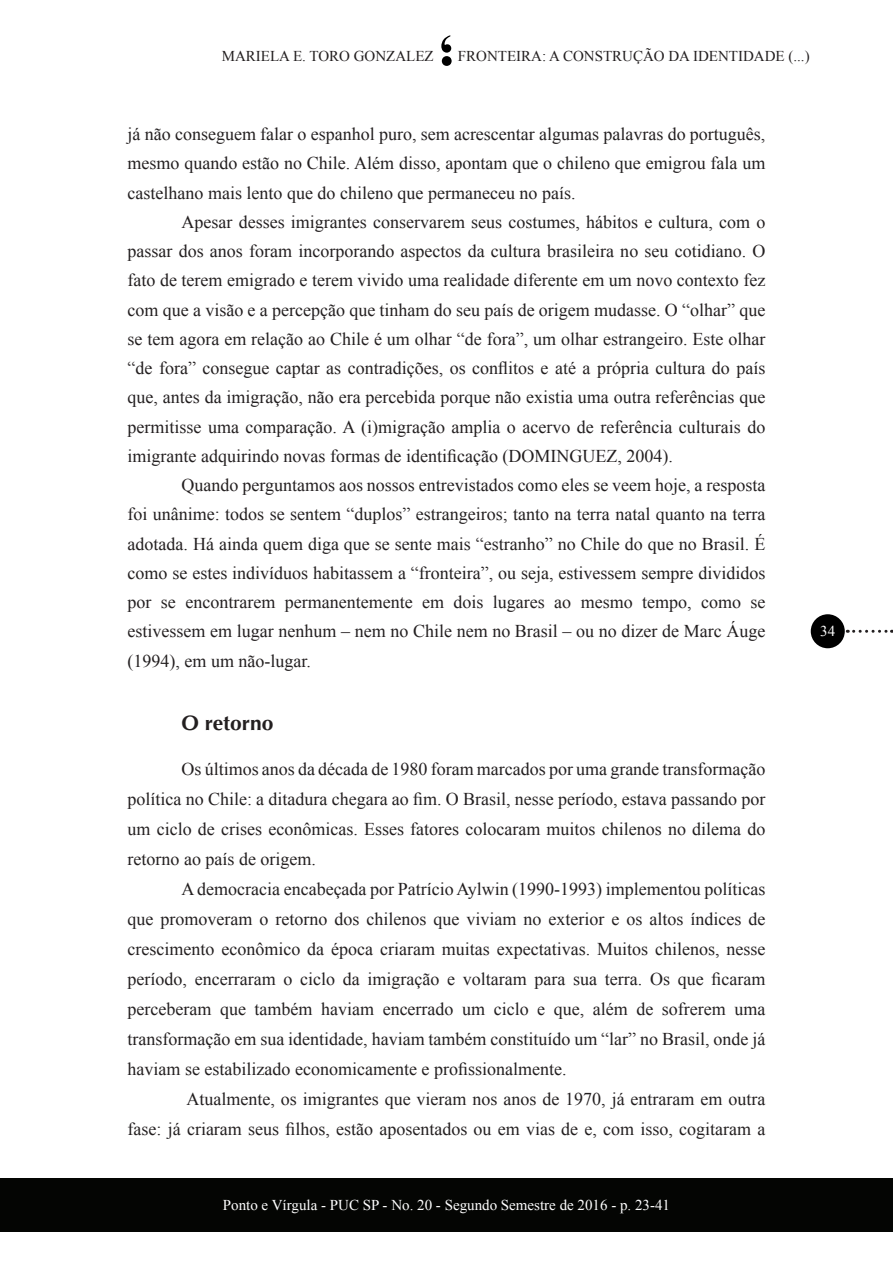
<style>
.page{position:relative;width:893px;height:1263px;background:#fff}
.page>*{position:absolute;margin:0;border:0;box-sizing:border-box;transform-origin:0 0}
.t1{font:700 21px "Optima";color:#231f20}
.t2{font:18px/29.2px "Times New Roman";color:#231f20;text-align:justify}
.t3{font:15px "Times New Roman";color:#231f20}
.t4{font:15px "Times New Roman";color:#fff}
</style>
<div class="page">
<svg style="left:441px;top:35px;width:11px;height:31px"></svg>
<div style="left:0;top:1178px;width:893px;height:54px;background:#040503"></div>
<div style="left:811px;top:614px;width:34px;height:34px;background:#000;border-radius:50%"></div>
<svg style="left:854px;top:630px;width:38px;height:3px"></svg>
<p class="t3" style="left:222px;top:46px;width:213px">MARIELA E. TORO GONZALEZ</p>
<p class="t3" style="left:458px;top:46px;width:353px">FRONTEIRA: A CONSTRUÇÃO DA IDENTIDADE (...)</p>
<p class="t2" style="left:128px;top:119px;width:639px">já não conseguem falar o espanhol puro, sem acrescentar algumas palavras do português, mesmo quando estão no Chile. Além disso, apontam que o chileno que emigrou fala um castelhano mais lento que do chileno que permaneceu no país.</p>
<p class="t2" style="left:128px;top:207px;width:639px;text-indent:54px">Apesar desses imigrantes conservarem seus costumes, hábitos e cultura, com o passar dos anos foram incorporando aspectos da cultura brasileira no seu cotidiano. O fato de terem emigrado e terem vivido uma realidade diferente em um novo contexto fez com que a visão e a percepção que tinham do seu país de origem mudasse. O “olhar” que se tem agora em relação ao Chile é um olhar “de fora”, um olhar estrangeiro. Este olhar “de fora” consegue captar as contradições, os conflitos e até a própria cultura do país que, antes da imigração, não era percebida porque não existia uma outra referências que permitisse uma comparação. A (i)migração amplia o acervo de referência culturais do imigrante adquirindo novas formas de identificação (DOMINGUEZ, 2004).</p>
<p class="t2" style="left:128px;top:470px;width:639px;text-indent:54px">Quando perguntamos aos nossos entrevistados como eles se veem hoje, a resposta foi unânime: todos se sentem “duplos” estrangeiros; tanto na terra natal quanto na terra adotada. Há ainda quem diga que se sente mais “estranho” no Chile do que no Brasil. É como se estes indivíduos habitassem a “fronteira”, ou seja, estivessem sempre divididos por se encontrarem permanentemente em dois lugares ao mesmo tempo, como se estivessem em lugar nenhum – nem no Chile nem no Brasil – ou no dizer de Marc Áuge (1994), em um não-lugar.</p>
<p class="t1" style="left:182px;top:710px;width:93px">O retorno</p>
<p class="t2" style="left:128px;top:753px;width:639px;line-height:30px;text-indent:54px">Os últimos anos da década de 1980 foram marcados por uma grande transformação política no Chile: a ditadura chegara ao fim. O Brasil, nesse período, estava passando por um ciclo de crises econômicas. Esses fatores colocaram muitos chilenos no dilema do retorno ao país de origem.</p>
<p class="t2" style="left:128px;top:873px;width:639px;line-height:30px;text-indent:54px">A democracia encabeçada por Patrício Aylwin (1990-1993) implementou políticas que promoveram o retorno dos chilenos que viviam no exterior e os altos índices de crescimento econômico da época criaram muitas expectativas. Muitos chilenos, nesse período, encerraram o ciclo da imigração e voltaram para sua terra. Os que ficaram perceberam que também haviam encerrado um ciclo e que, além de sofrerem uma transformação em sua identidade, haviam também constituído um “lar” no Brasil, onde já haviam se estabilizado economicamente e profissionalmente.</p>
<p class="t2" style="left:128px;top:1083px;width:639px;line-height:30px;text-align:right">Atualmente, os imigrantes que vieram nos anos de 1970, já entraram em outra<br>fase: já criaram seus filhos, estão aposentados ou em vias de e, com isso, cogitaram a</p>
<p class="t4" style="left:223px;top:1195px;width:449px">Ponto e Vírgula - PUC SP - No. 20 - Segundo Semestre de 2016 - p. 23-41</p>
<p class="t4" style="left:820px;top:621px;width:16px">34</p>
</div>
